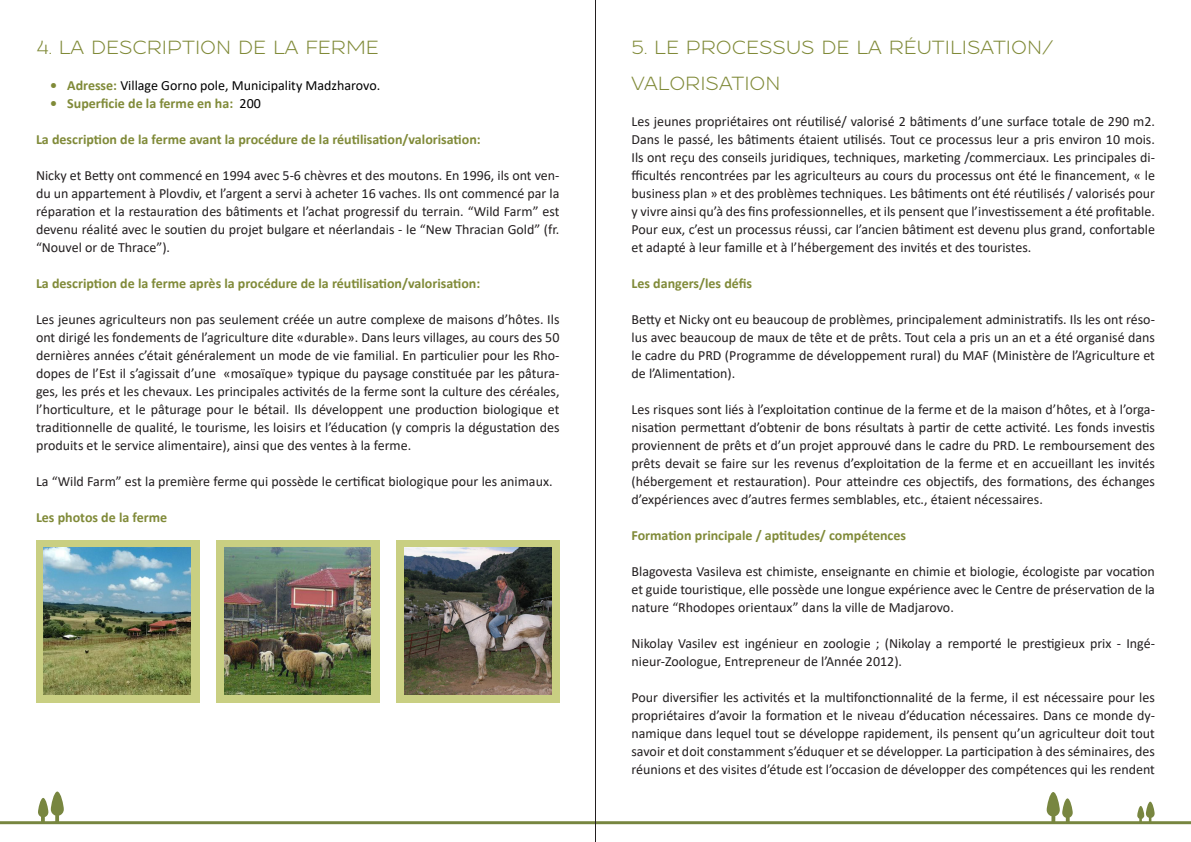
<style>
.page{position:relative;width:1191px;height:842px;background:#fff}
.page>*{position:absolute;margin:0;border:0;box-sizing:border-box;transform-origin:0 0}
.t1{font:19px "Resamitz";color:#808a38}
.t2{font:14px/18px "Calibri";color:#231f20;text-align:justify}
.t3{font:700 14px "Calibri";color:#808a38}
.t4{font:14px "Calibri";color:#000001}
.s1{font-weight:700;color:#808a38}
.s2{font-weight:400;color:#000001}
</style>
<div class="page">
<svg style="left:38px;top:791px;width:26px;height:30px"></svg>
<svg style="left:1046px;top:792px;width:26px;height:29px"></svg>
<svg style="left:1137px;top:802px;width:17px;height:19px"></svg>
<hr style="left:0;top:821px;width:1191px;height:3px;background:#778640">
<div style="left:36px;top:540px;width:163px;height:163px;background:#c9cf82"></div>
<div style="left:216px;top:540px;width:163px;height:163px;background:#c9cf82"></div>
<div style="left:396px;top:540px;width:163px;height:163px;background:#c9cf82"></div>
<img style="left:44px;top:547px;width:147px;height:147px">
<img style="left:224px;top:547px;width:147px;height:147px">
<img style="left:404px;top:547px;width:147px;height:147px">
<hr style="left:595px;top:0;width:1px;height:842px;background:#231f20">
<p class="t1" style="left:36px;top:37px;width:344px">4. LA DESCRIPTION DE LA FERME</p>
<p class="t4" style="left:50px;top:76px;width:331px"><span class="s1">• Adresse:</span> Village Gorno pole, Municipality Madzharovo.</p>
<p class="t3" style="left:50px;top:93px;width:212px">• Superficie de la ferme en ha: <span class="s2">200</span></p>
<p class="t3" style="left:36px;top:129px;width:446px">La description de la ferme avant la procédure de la réutilisation/valorisation:</p>
<p class="t2" style="left:36px;top:166px;width:525px">Nicky et Betty ont commencé en 1994 avec 5-6 chèvres et des moutons. En 1996, ils ont ven&shy;du un appartement à Plovdiv, et l’argent a servi à acheter 16 vaches. Ils ont commencé par la réparation et la restauration des bâtiments et l’achat progressif du terrain. “Wild Farm” est devenu réalité avec le soutien du projet bulgare et néerlandais - le “New Thracian Gold” (fr. “Nouvel or de Thrace”).</p>
<p class="t3" style="left:36px;top:273px;width:446px">La description de la ferme après la procédure de la réutilisation/valorisation:</p>
<p class="t2" style="left:36px;top:310px;width:525px">Les jeunes agriculteurs non pas seulement créée un autre complexe de maisons d’hôtes. Ils ont dirigé les fondements de l’agriculture dite «durable». Dans leurs villages, au cours des 50 dernières années c’était généralement un mode de vie familial. En particulier pour les Rho&shy;dopes de l’Est il s’agissait d’une «mosaïque» typique du paysage constituée par les pâtura&shy;ges, les prés et les chevaux. Les principales activités de la ferme sont la culture des céréales, l’horticulture, et le pâturage pour le bétail. Ils développent une production biologique et traditionnelle de qualité, le tourisme, les loisirs et l’éducation (y compris la dégustation des produits et le service alimentaire), ainsi que des ventes à la ferme.</p>
<p class="t2" style="left:36px;top:472px;width:518px">La “Wild Farm” est la première ferme qui possède le certificat biologique pour les animaux.</p>
<p class="t3" style="left:36px;top:507px;width:133px">Les photos de la ferme</p>
<p class="t1" style="left:631px;top:37px;width:423px">5. LE PROCESSUS DE LA RÉUTILISATION/</p>
<p class="t1" style="left:631px;top:73px;width:151px">VALORISATION</p>
<p class="t2" style="left:631px;top:112px;width:525px">Les jeunes propriétaires ont réutilisé/ valorisé 2 bâtiments d’une surface totale de 290 m2.<br>Dans le passé, les bâtiments étaient utilisés. Tout ce processus leur a pris environ 10 mois.<br>Ils ont reçu des conseils juridiques, techniques, marketing /commerciaux. Les principales di&shy;fficultés rencontrées par les agriculteurs au cours du processus ont été le financement, « le business plan » et des problèmes techniques. Les bâtiments ont été réutilisés / valorisés pour y vivre ainsi qu’à des fins professionnelles, et ils pensent que l’investissement a été profitable.<br>Pour eux, c’est un processus réussi, car l’ancien bâtiment est devenu plus grand, confortable et adapté à leur famille et à l’hébergement des invités et des touristes.</p>
<p class="t3" style="left:631px;top:273px;width:122px">Les dangers/les défis</p>
<p class="t2" style="left:631px;top:310px;width:525px">Betty et Nicky ont eu beaucoup de problèmes, principalement administratifs. Ils les ont réso&shy;lus avec beaucoup de maux de tête et de prêts. Tout cela a pris un an et a été organisé dans le cadre du PRD (Programme de développement rural) du MAF (Ministère de l’Agriculture et de l’Alimentation).</p>
<p class="t2" style="left:631px;top:400px;width:525px">Les risques sont liés à l’exploitation continue de la ferme et de la maison d’hôtes, et à l’orga&shy;nisation permettant d’obtenir de bons résultats à partir de cette activité. Les fonds investis proviennent de prêts et d’un projet approuvé dans le cadre du PRD. Le remboursement des prêts devait se faire sur les revenus d’exploitation de la ferme et en accueillant les invités (hébergement et restauration). Pour atteindre ces objectifs, des formations, des échanges d’expériences avec d’autres fermes semblables, etc., étaient nécessaires.</p>
<p class="t3" style="left:631px;top:525px;width:276px">Formation principale / aptitudes/ compétences</p>
<p class="t2" style="left:631px;top:562px;width:525px">Blagovesta Vasileva est chimiste, enseignante en chimie et biologie, écologiste par vocation et guide touristique, elle possède une longue expérience avec le Centre de préservation de la nature “Rhodopes orientaux” dans la ville de Madjarovo.</p>
<p class="t2" style="left:631px;top:634px;width:525px">Nikolay Vasilev est ingénieur en zoologie ; (Nikolay a remporté le prestigieux prix - Ingé&shy;nieur-Zoologue, Entrepreneur de l’Année 2012).</p>
<p class="t2" style="left:631px;top:688px;width:525px">Pour diversifier les activités et la multifonctionnalité de la ferme, il est nécessaire pour les propriétaires d’avoir la formation et le niveau d’éducation nécessaires. Dans ce monde dy&shy;namique dans lequel tout se développe rapidement, ils pensent qu’un agriculteur doit tout savoir et doit constamment s’éduquer et se développer. La participation à des séminaires, des réunions et des visites d’étude est l’occasion de développer des compétences qui les rendent</p>
</div>
